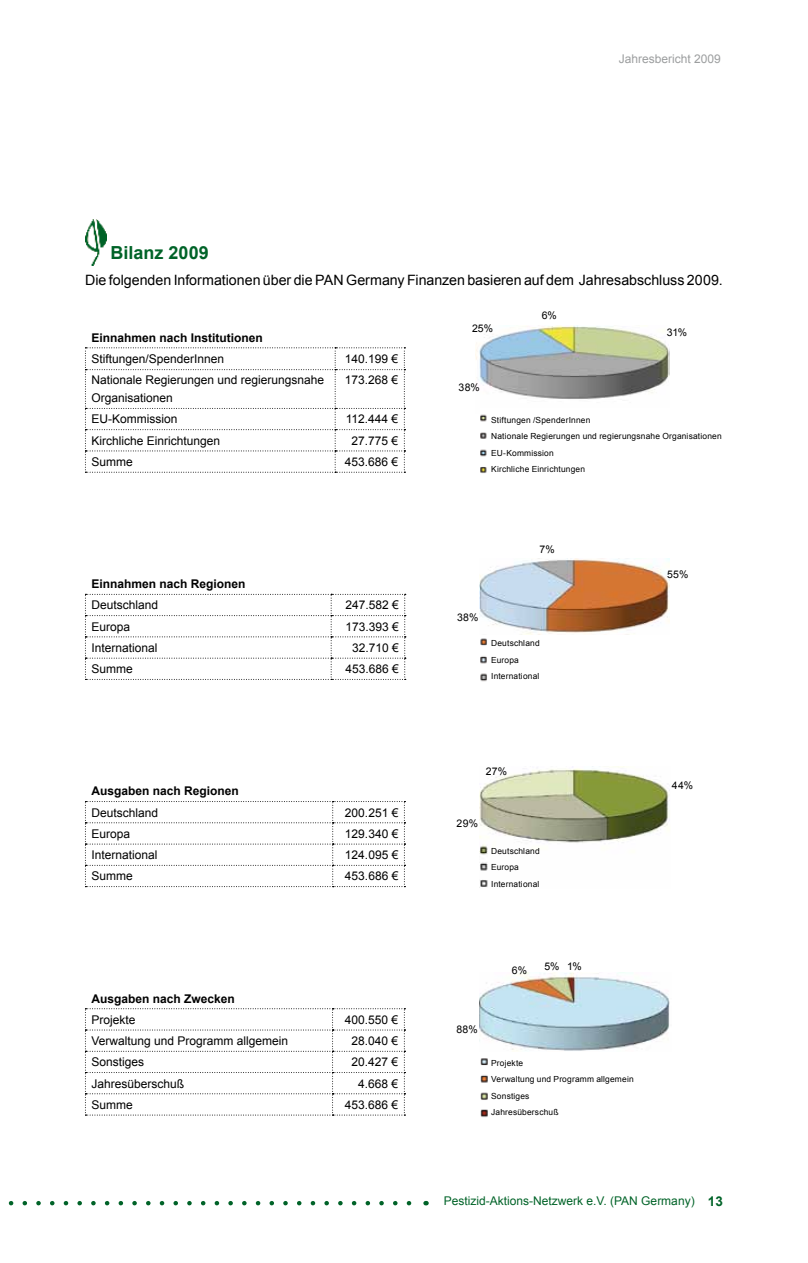
<style>
.page{position:relative;width:808px;height:1263px;background:#fff}
.page>*{position:absolute;margin:0;border:0;box-sizing:border-box;transform-origin:0 0}
.t1{font:700 18px "Arial";color:#006328}
.t2{font:14.25px "Arial";color:#000}
.t3{font:12px/18px "Arial";color:#000}
.t4{font:700 12px "Arial";color:#000}
.t5{font:12px "Arial";color:#006328}
.t6{font:12px "Arial";color:#9c9e9f}
.t7{font:10.5px "Arial";letter-spacing:.025em;color:#000}
.t8{font:8.4px/16.5px "Arial";letter-spacing:.02em;color:#000}
.s1{font-weight:700;font-size:13.5px}
</style>
<div class="page">
<svg style="left:8px;top:1201px;width:404px;height:4px"></svg>
<img style="left:85px;top:219px;width:21px;height:46px">
<svg style="left:85px;top:347px;width:320px;height:126px"></svg>
<svg style="left:85px;top:594px;width:321px;height:86px"></svg>
<svg style="left:85px;top:801px;width:320px;height:86px"></svg>
<svg style="left:85px;top:1008px;width:320px;height:108px"></svg>
<img style="left:475px;top:325px;width:194px;height:74px">
<img style="left:480px;top:414px;width:7px;height:59px">
<img style="left:479px;top:559px;width:190px;height:75px">
<img style="left:480px;top:638px;width:7px;height:44px">
<img style="left:479px;top:766px;width:191px;height:122px">
<img style="left:479px;top:973px;width:191px;height:78px">
<img style="left:480px;top:1058px;width:8px;height:60px">
<p class="t6" style="left:619px;top:51px;width:104px">Jahresbericht 2009</p>
<h1 class="t1" style="left:111px;top:241px;width:100px">Bilanz 2009</h1>
<p class="t2" style="left:85px;top:270px;width:639px">Die folgenden Informationen über die PAN Germany Finanzen basieren auf dem Jahresabschluss 2009.</p>
<p class="t4" style="left:91px;top:329px;width:173px">Einnahmen nach Institutionen</p>
<p class="t3" style="left:91px;top:350px;width:134px">Stiftungen/SpenderInnen</p>
<p class="t3" style="left:345px;top:350px;width:55px">140.199 €</p>
<p class="t3" style="left:91px;top:371px;width:234px">Nationale Regierungen und regierungsnahe<br>Organisationen</p>
<p class="t3" style="left:345px;top:371px;width:55px">173.268 €</p>
<p class="t3" style="left:91px;top:410px;width:88px">EU-Kommission</p>
<p class="t3" style="left:346px;top:410px;width:54px">112.444 €</p>
<p class="t3" style="left:91px;top:432px;width:130px">Kirchliche Einrichtungen</p>
<p class="t3" style="left:352px;top:432px;width:48px">27.775 €</p>
<p class="t3" style="left:91px;top:453px;width:43px">Summe</p>
<p class="t3" style="left:345px;top:453px;width:55px">453.686 €</p>
<p class="t4" style="left:91px;top:576px;width:156px">Einnahmen nach Regionen</p>
<p class="t3" style="left:91px;top:596px;width:68px">Deutschland</p>
<p class="t3" style="left:345px;top:596px;width:55px">247.582 €</p>
<p class="t3" style="left:91px;top:617px;width:40px">Europa</p>
<p class="t3" style="left:345px;top:617px;width:55px">173.393 €</p>
<p class="t3" style="left:91px;top:639px;width:68px">International</p>
<p class="t3" style="left:352px;top:639px;width:48px">32.710 €</p>
<p class="t3" style="left:91px;top:660px;width:43px">Summe</p>
<p class="t3" style="left:345px;top:660px;width:55px">453.686 €</p>
<p class="t4" style="left:91px;top:783px;width:149px">Ausgaben nach Regionen</p>
<p class="t3" style="left:91px;top:803px;width:68px">Deutschland</p>
<p class="t3" style="left:345px;top:803px;width:55px">200.251 €</p>
<p class="t3" style="left:91px;top:825px;width:40px">Europa</p>
<p class="t3" style="left:345px;top:825px;width:55px">129.340 €</p>
<p class="t3" style="left:91px;top:846px;width:68px">International</p>
<p class="t3" style="left:345px;top:846px;width:55px">124.095 €</p>
<p class="t3" style="left:91px;top:867px;width:43px">Summe</p>
<p class="t3" style="left:345px;top:867px;width:55px">453.686 €</p>
<p class="t4" style="left:91px;top:990px;width:145px">Ausgaben nach Zwecken</p>
<p class="t3" style="left:91px;top:1011px;width:46px">Projekte</p>
<p class="t3" style="left:345px;top:1011px;width:55px">400.550 €</p>
<p class="t3" style="left:91px;top:1032px;width:198px">Verwaltung und Programm allgemein</p>
<p class="t3" style="left:352px;top:1032px;width:48px">28.040 €</p>
<p class="t3" style="left:91px;top:1053px;width:54px">Sonstiges</p>
<p class="t3" style="left:352px;top:1053px;width:48px">20.427 €</p>
<p class="t3" style="left:91px;top:1074px;width:94px">Jahresüberschuß</p>
<p class="t3" style="left:358px;top:1074px;width:42px">4.668 €</p>
<p class="t3" style="left:91px;top:1096px;width:43px">Summe</p>
<p class="t3" style="left:345px;top:1096px;width:55px">453.686 €</p>
<p class="t7" style="left:472px;top:321px;width:23px">25%</p>
<p class="t7" style="left:458px;top:380px;width:23px">38%</p>
<p class="t7" style="left:542px;top:308px;width:17px">6%</p>
<p class="t7" style="left:667px;top:326px;width:22px">31%</p>
<p class="t8" style="left:491px;top:412px;width:232px">Stiftungen /SpenderInnen<br>Nationale Regierungen und regierungsnahe Organisationen<br>EU-Kommission<br>Kirchliche Einrichtungen</p>
<p class="t7" style="left:539px;top:543px;width:17px">7%</p>
<p class="t7" style="left:457px;top:611px;width:23px">38%</p>
<p class="t8" style="left:491px;top:635px;width:50px">Deutschland<br>Europa<br>International</p>
<p class="t7" style="left:667px;top:567px;width:23px">55%</p>
<p class="t7" style="left:486px;top:764px;width:23px">27%</p>
<p class="t7" style="left:457px;top:817px;width:23px">29%</p>
<p class="t8" style="left:491px;top:843px;width:50px">Deutschland<br>Europa<br>International</p>
<p class="t7" style="left:512px;top:964px;width:17px">6%</p>
<p class="t7" style="left:544px;top:959px;width:39px">5% 1%</p>
<p class="t7" style="left:456px;top:1022px;width:23px">88%</p>
<p class="t8" style="left:491px;top:1054px;width:144px">Projekte<br>Verwaltung und Programm allgemein<br>Sonstiges<br>Jahresüberschuß</p>
<p class="t7" style="left:672px;top:779px;width:23px">44%</p>
<p class="t5" style="left:444px;top:1193px;width:280px">Pestizid-Aktions-Netzwerk e.V. (PAN Germany) <span class="s1">13</span></p>
</div>
